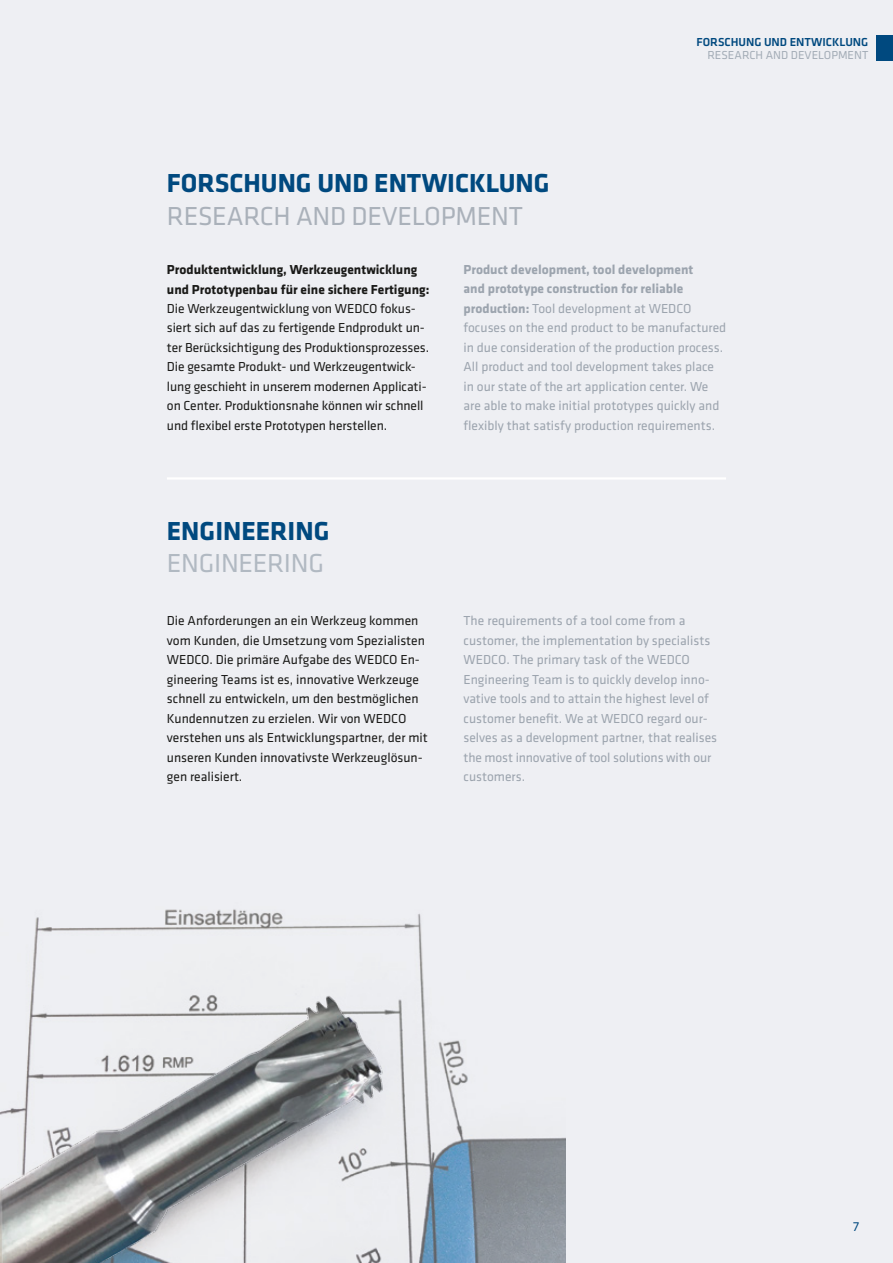
<style>
.page{position:relative;width:893px;height:1263px;background:#eeeff3}
.page>*{position:absolute;margin:0;border:0;box-sizing:border-box;transform-origin:0 0}
.t1{font:700 27px "Klavika Basic";color:#00497f}
.t2{font:27px "Klavika Basic";letter-spacing:-.01em;color:#aab1ba}
.t3{font:27px "Klavika Basic";letter-spacing:-.01em;color:#b1b9c2}
.t4{font:13.5px/19.5px "Klavika Basic";color:#9ca4ae}
.t5{font:13.5px/19.5px "Klavika Basic";letter-spacing:-.005em;color:#1a1a18}
.t6{font:700 13.5px/19.5px "Klavika Basic";color:#1a1a18}
.t7{font:13.5px "Klavika Basic";color:#00497f}
.t8{font:500 12px "Klavika Basic";color:#00497f}
.t9{font:12px "Klavika Basic";color:#a4adb7}
.s1{font-weight:700}
</style>
<div class="page">
<div style="left:876px;top:35px;width:17px;height:26px;background:#00497f"></div>
<img style="left:0;top:909px;width:566px;height:354px">
<hr style="left:167px;top:477px;width:559px;height:3px;background:#fff">
<h1 class="t1" style="left:167px;top:164px;width:384px">FORSCHUNG UND ENTWICKLUNG</h1>
<h1 class="t2" style="left:167px;top:198px;width:357px">RESEARCH AND DEVELOPMENT</h1>
<p class="t8" style="left:696px;top:34px;width:173px">FORSCHUNG UND ENTWICKLUNG</p>
<p class="t9" style="left:707px;top:47px;width:162px">RESEARCH AND DEVELOPMENT</p>
<p class="t6" style="left:167px;top:259px;width:264px">Produktentwicklung, Werkzeugentwicklung und Prototypenbau für eine sichere Fertigung:</p>
<p class="t5" style="left:167px;top:298px;width:264px">Die Werkzeugentwicklung von WEDCO fokus&shy;siert sich auf das zu fertigende Endprodukt un&shy;ter Berücksichtigung des Produktionsprozesses.<br>Die gesamte Produkt- und Werkzeugentwick&shy;lung geschieht in unserem modernen Applicati&shy;on Center. Produktionsnahe können wir schnell und flexibel erste Prototypen herstellen.</p>
<p class="t4" style="left:463px;top:259px;width:264px"><span class="s1">Product development, tool development<br>and prototype construction for reliable production:</span> Tool development at WEDCO focuses on the end product to be manufactured in due consideration of the production process.<br>All product and tool development takes place in our state of the art application center. We are able to make initial prototypes quickly and flexibly that satisfy production requirements.</p>
<h1 class="t1" style="left:167px;top:512px;width:164px">ENGINEERING</h1>
<h1 class="t3" style="left:167px;top:546px;width:159px">ENGINEERING</h1>
<p class="t5" style="left:167px;top:610px;width:262px">Die Anforderungen an ein Werkzeug kommen vom Kunden, die Umsetzung vom Spezialisten WEDCO. Die primäre Aufgabe des WEDCO En&shy;gineering Teams ist es, innovative Werkzeuge schnell zu entwickeln, um den bestmöglichen Kundennutzen zu erzielen. Wir von WEDCO verstehen uns als Entwicklungspartner, der mit unseren Kunden innovativste Werkzeuglösun&shy;gen realisiert.</p>
<p class="t4" style="left:463px;top:610px;width:255px">The requirements of a tool come from a customer, the implementation by specialists WEDCO. The primary task of the WEDCO Engineering Team is to quickly develop inno&shy;vative tools and to attain the highest level of customer benefit. We at WEDCO regard our&shy;selves as a development partner, that realises the most innovative of tool solutions with our customers.</p>
<p class="t7" style="left:853px;top:1217px;width:7px">7</p>
</div>
